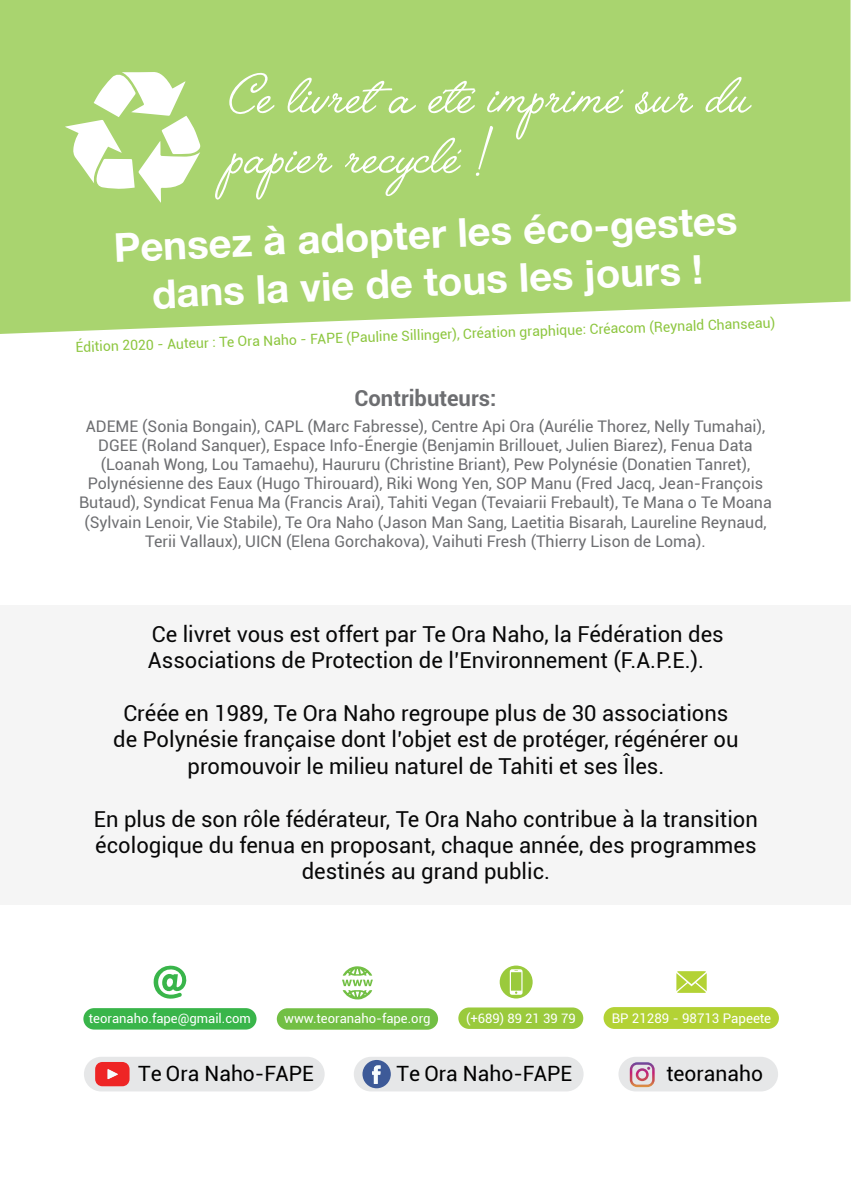
<style>
.page{position:relative;width:851px;height:1191px;background:#fff}
.page>*{position:absolute;margin:0;border:0;box-sizing:border-box;transform-origin:0 0}
.t1{font:70px/60px "Angelface";color:#fff}
.t2{font:700 40px/48px "Helvetica Neue";color:#fff;text-align:center}
.t3{font:22px/26.4px "Roboto";color:#000;text-align:center}
.t4{font:700 22px "Roboto";color:#6d6e71}
.t5{font:21px "Roboto";color:#000}
.t6{font:16px/19.2px "Roboto";color:#6d6e71;text-align:center}
.t7{font:14px "Roboto";color:#8dc63f}
.t8{font:13.2px "Roboto";color:#fff}
.t9{font:13px "Roboto";color:#fff}
</style>
<div class="page">
<div style="left:0;top:0;width:850px;height:334px;background:#a9d46f"></div>
<svg style="left:65px;top:72px;width:136px;height:131px"></svg>
<div style="left:84px;top:1056px;width:240px;height:35px;background:#e6e7e8;border-radius:17px"></div>
<svg style="left:95px;top:1062px;width:34px;height:24px"></svg>
<div style="left:354px;top:1056px;width:229px;height:35px;background:#e6e7e8;border-radius:17px"></div>
<svg style="left:362px;top:1060px;width:29px;height:28px"></svg>
<div style="left:618px;top:1056px;width:160px;height:35px;background:#e6e7e8;border-radius:17px"></div>
<svg style="left:629px;top:1062px;width:25px;height:25px"></svg>
<div style="left:277px;top:1008px;width:161px;height:21px;background:#72bf44;border-radius:11px"></div>
<svg style="left:342px;top:966px;width:31px;height:34px"></svg>
<div style="left:458px;top:1007px;width:125px;height:22px;background:#9aca3c;border-radius:11px"></div>
<svg style="left:499px;top:965px;width:33px;height:33px"></svg>
<svg style="left:509px;top:969px;width:13px;height:25px"></svg>
<div style="left:83px;top:1008px;width:173px;height:21px;background:#39b54a;border-radius:11px"></div>
<svg style="left:153px;top:965px;width:34px;height:34px"></svg>
<div style="left:603px;top:1007px;width:175px;height:22px;background:#b3d235;border-radius:11px"></div>
<svg style="left:676px;top:971px;width:30px;height:22px"></svg>
<div style="left:0;top:604px;width:850px;height:300px;background:#f5f5f5"></div>
<h1 class="t1" style="left:228px;top:68px;width:523px">Ce livret a été imprimé sur du papier recyclé !</h1>
<h2 class="t2" style="left:112px;top:225px;width:625px;rotate:-3deg">Pensez à adopter les éco-gestes dans la vie de tous les jours !</h2>
<p class="t7" style="left:75px;top:337px;width:701px;rotate:-2deg">Édition 2020 - Auteur : Te Ora Naho - FAPE (Pauline Sillinger), Création graphique: Créacom (Reynald Chanseau)</p>
<h3 class="t4" style="left:354px;top:383px;width:143px">Contributeurs:</h3>
<p class="t6" style="left:79px;top:416px;width:694px">ADEME (Sonia Bongain), CAPL (Marc Fabresse), Centre Api Ora (Aurélie Thorez, Nelly Tumahai), DGEE (Roland Sanquer), Espace Info-Énergie (Benjamin Brillouet, Julien Biarez), Fenua Data (Loanah Wong, Lou Tamaehu), Haururu (Christine Briant), Pew Polynésie (Donatien Tanret), Polynésienne des Eaux (Hugo Thirouard), Riki Wong Yen, SOP Manu (Fred Jacq, Jean-François Butaud), Syndicat Fenua Ma (Francis Arai), Tahiti Vegan (Tevaiarii Frebault), Te Mana o Te Moana (Sylvain Lenoir, Vie Stabile), Te Ora Naho (Jason Man Sang, Laetitia Bisarah, Laureline Reynaud, Terii Vallaux), UICN (Elena Gorchakova), Vaihuti Fresh (Thierry Lison de Loma).</p>
<h3 class="t3" style="left:148px;top:620px;width:577px;text-align:left">Ce livret vous est offert par Te Ora Naho, la Fédération des<br>Associations de Protection de l’Environnement (F.A.P.E.).</h3>
<h3 class="t3" style="left:113px;top:699px;width:626px">Créée en 1989, Te Ora Naho regroupe plus de 30 associations de Polynésie française dont l’objet est de protéger, régénérer ou promouvoir le milieu naturel de Tahiti et ses Îles.</h3>
<h3 class="t3" style="left:94px;top:805px;width:665px">En plus de son rôle fédérateur, Te Ora Naho contribue à la transition écologique du fenua en proposant, chaque année, des programmes destinés au grand public.</h3>
<p class="t9" style="left:89px;top:1009px;width:164px">teoranaho.fape@gmail.com</p>
<p class="t9" style="left:284px;top:1009px;width:148px">www.teoranaho-fape.org</p>
<p class="t9" style="left:466px;top:1009px;width:111px">(+689) 89 21 39 79</p>
<p class="t8" style="left:611px;top:1009px;width:161px">BP 21289 - 98713 Papeete</p>
<h3 class="t5" style="left:138px;top:1059px;width:177px">Te Ora Naho-FAPE</h3>
<h3 class="t5" style="left:396px;top:1059px;width:177px">Te Ora Naho-FAPE</h3>
<h3 class="t5" style="left:666px;top:1059px;width:98px">teoranaho</h3>
</div>
